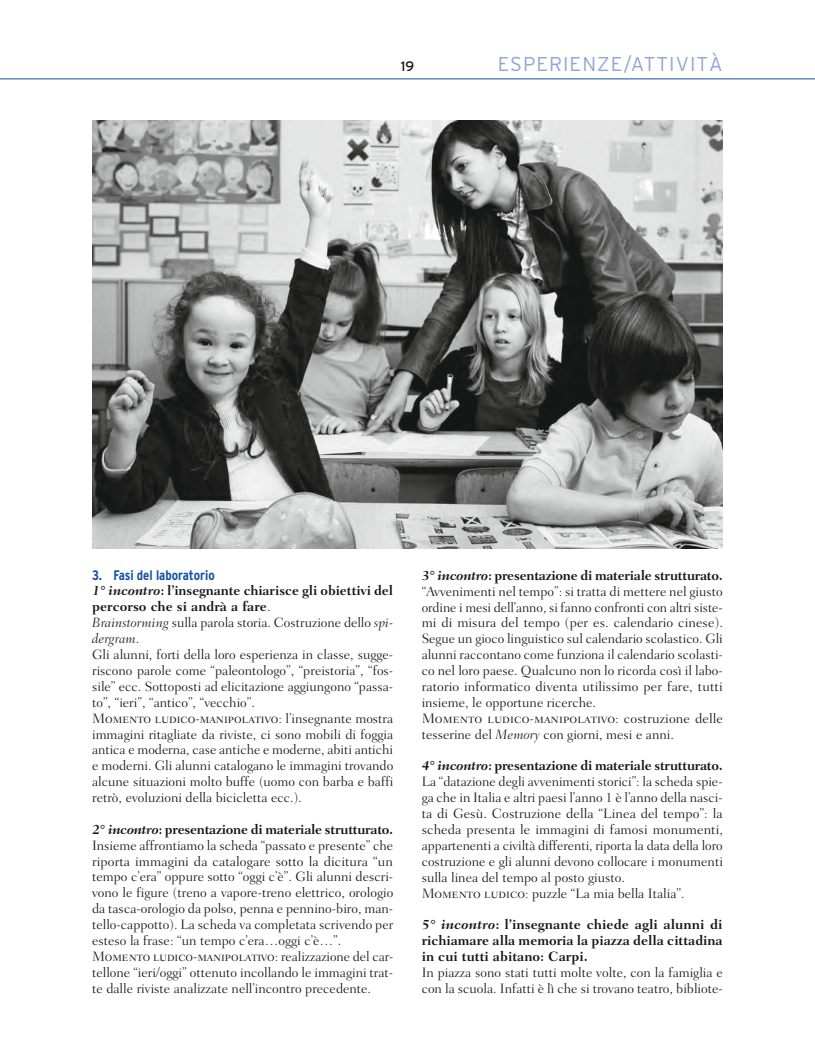
<style>
.page{position:relative;width:815px;height:1046px;background:#fff}
.page>*{position:absolute;margin:0;border:0;box-sizing:border-box;transform-origin:0 0}
.t1{font:300 20px "Interstate";color:#95a2db}
.t2{font:300 13.75px/15.9px "Fairfield LH";color:#151616}
.t3{font:13.75px "Fairfield LH Light SC";color:#151616}
.t4{font:700 13.75px/15.9px "Fairfield LH";color:#151616;text-align:justify}
.t5{font:700 condensed 13.75px "Interstate";color:#1351a4}
.t6{font:13.75px "Interstate";color:#151616}
.s1{font-weight:700;font-style:italic}
.s2{font-weight:700}
.s3{font-style:italic}
.s4{font-family:"Fairfield LH";font-weight:300}
.s5{font-family:"Fairfield LH Light SC";font-weight:400}
</style>
<div class="page">
<hr style="left:0;top:79px;width:815px;height:1px;background:#1351a4">
<img style="left:92px;top:120px;width:631px;height:428px">
<p class="t6" style="left:401px;top:58px;width:15px">19</p>
<h1 class="t1" style="left:498px;top:53px;width:15px">ESPERIEN</h1>
<h1 class="t1" style="left:597px;top:53px;width:37px">ZE/ATTIVIT</h1>
<h1 class="t1" style="left:709px;top:53px;width:15px">À</h1>
<p class="t5" style="left:92px;top:567px;width:124px">3. Fasi del laboratorio</p>
<p class="t2" style="left:92px;top:583px;width:303px"><span class="s1">1° incontro</span><span class="s2">: l’insegnante chiarisce gli obiettivi del percorso che si andrà a fare</span>.<br><span class="s3">Brainstorming</span> sulla parola storia. Costruzione dello <span class="s3">spi&shy;dergram</span>.<br>Gli alunni, forti della loro esperienza in classe, sugge&shy;riscono parole come “paleontologo”, “preistoria”, “fos&shy;sile” ecc. Sottoposti ad elicitazione aggiungono “passa&shy;to”, “ieri”, “antico”, “vecchio”.</p>
<p class="t3" style="left:92px;top:710px;width:303px">Momento ludico-manipolativo<span class="s4">: l’insegnante mostra</span></p>
<p class="t2" style="left:92px;top:726px;width:303px;text-align:justify">immagini ritagliate da riviste, ci sono mobili di foggia antica e moderna, case antiche e moderne, abiti antichi e moderni. Gli alunni catalogano le immagini trovando alcune situazioni molto buffe (uomo con barba e baffi retrò, evoluzioni della bicicletta ecc.).</p>
<p class="t2" style="left:92px;top:821px;width:303px;text-align:justify"><span class="s1">2° incontro</span><span class="s2">: presentazione di materiale strutturato.<br></span>Insieme affrontiamo la scheda “passato e presente” che riporta immagini da catalogare sotto la dicitura “un tempo c’era” oppure sotto “oggi c’è”. Gli alunni descri&shy;vono le figure (treno a vapore-treno elettrico, orologio da tasca-orologio da polso, penna e pennino-biro, man&shy;tello-cappotto). La scheda va completata scrivendo per esteso la frase: “un tempo c’era…oggi c’è…”.</p>
<p class="t3" style="left:92px;top:948px;width:303px">Momento ludico-manipolativo<span class="s4">: realizzazione del car-</span></p>
<p class="t2" style="left:92px;top:964px;width:303px">tellone “ieri/oggi” ottenuto incollando le immagini trat&shy;te dalle riviste analizzate nell’incontro precedente.</p>
<p class="t2" style="left:422px;top:567px;width:303px;text-align:justify"><span class="s1">3° incontro</span><span class="s2">: presentazione di materiale strutturato. </span>“Avvenimenti nel tempo”: si tratta di mettere nel giusto ordine i mesi dell’anno, si fanno confronti con altri siste&shy;mi di misura del tempo (per es. calendario cinese).<br>Segue un gioco linguistico sul calendario scolastico. Gli alunni raccontano come funziona il calendario scolasti&shy;co nel loro paese. Qualcuno non lo ricorda così il labo&shy;ratorio informatico diventa utilissimo per fare, tutti insieme, le opportune ricerche.</p>
<p class="t3" style="left:422px;top:710px;width:303px">Momento ludico-manipolativo<span class="s4">: costruzione delle</span></p>
<p class="t2" style="left:422px;top:726px;width:254px">tesserine del <span class="s3">Memory</span> con giorni, mesi e anni.</p>
<p class="t2" style="left:422px;top:757px;width:303px"><span class="s1">4° incontro</span><span class="s2">: presentazione di materiale strutturato.<br></span>La “datazione degli avvenimenti storici”: la scheda spie&shy;ga che in Italia e altri paesi l’anno 1 è l’anno della nasci&shy;ta di Gesù. Costruzione della “Linea del tempo”: la scheda presenta le immagini di famosi monumenti, appartenenti a civiltà differenti, riporta la data della loro costruzione e gli alunni devono collocare i monumenti sulla linea del tempo al posto giusto.<br><span class="s5">Momento ludico</span>: puzzle “La mia bella Italia”.</p>
<p class="t4" style="left:422px;top:916px;width:303px"><span class="s3">5° incontro</span>: l’insegnante chiede agli alunni di richiamare alla memoria la piazza della cittadina in cui tutti abitano: Carpi.</p>
<p class="t2" style="left:422px;top:964px;width:303px">In piazza sono stati tutti molte volte, con la famiglia e con la scuola. Infatti è lì che si trovano teatro, bibliote-</p>
</div>
